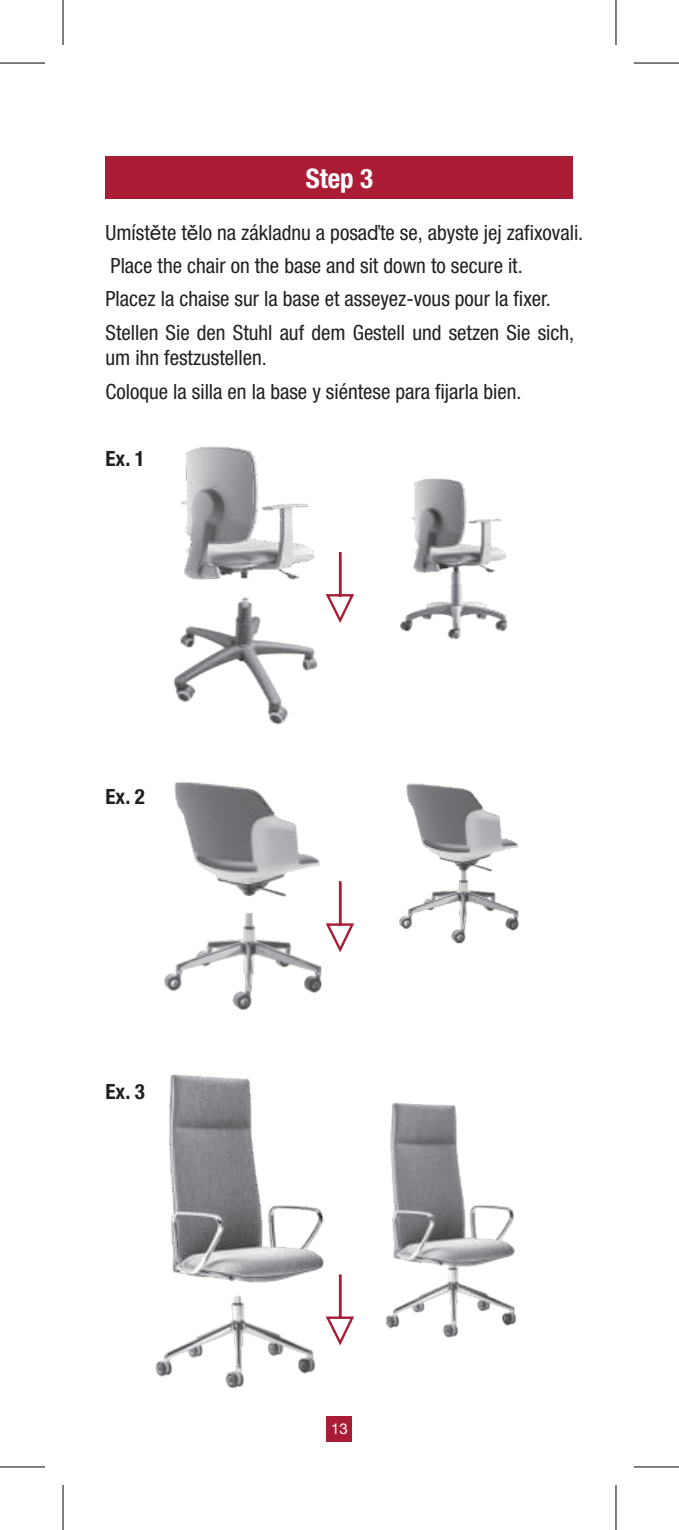
<style>
.page{position:relative;width:679px;height:1530px;background:#fff}
.page>*{position:absolute;margin:0;border:0;box-sizing:border-box;transform-origin:0 0}
.t1{font:700 condensed 27px "Helvetica Neue LT Std";color:#fff}
.t2{font:condensed 21px/33.3px "Helvetica Neue LT Std";color:#231f20}
.t3{font:700 condensed 21px "Helvetica Neue LT Std";color:#231f20}
.t4{font:15px "Helvetica Neue LT Std";color:#fff}
.s1{font-family:"Arial";font-stretch:normal}
</style>
<div class="page">
<div style="left:327px;top:1415px;width:25px;height:26px;background:#aa1c35"></div>
<div style="left:106px;top:157px;width:467px;height:42px;background:#aa1c35"></div>
<img style="left:181px;top:446px;width:134px;height:134px">
<img style="left:173px;top:597px;width:145px;height:128px">
<img style="left:400px;top:478px;width:108px;height:162px">
<svg style="left:325px;top:552px;width:29px;height:71px"></svg>
<svg style="left:343px;top:923px;width:11px;height:24px"></svg>
<svg style="left:330px;top:1274px;width:24px;height:71px"></svg>
<img style="left:174px;top:781px;width:168px;height:120px">
<img style="left:164px;top:901px;width:179px;height:109px">
<img style="left:399px;top:783px;width:120px;height:161px">
<img style="left:169px;top:1074px;width:172px;height:218px">
<img style="left:156px;top:1274px;width:174px;height:115px">
<img style="left:386px;top:1103px;width:130px;height:235px">
<svg style="left:0;top:1467px;width:45px;height:1px"></svg>
<svg style="left:634px;top:1467px;width:45px;height:1px"></svg>
<svg style="left:616px;top:0;width:1px;height:45px"></svg>
<svg style="left:616px;top:1485px;width:1px;height:44px"></svg>
<hr style="left:0;top:62px;width:45px;height:2px;background:#000">
<hr style="left:634px;top:62px;width:45px;height:2px;background:#000">
<hr style="left:0;top:1466px;width:45px;height:1px;background:#000">
<hr style="left:634px;top:1466px;width:45px;height:1px;background:#000">
<hr style="left:62px;top:0;width:2px;height:45px;background:#000">
<hr style="left:62px;top:1484px;width:2px;height:45px;background:#000">
<hr style="left:615px;top:0;width:1px;height:45px;background:#000">
<hr style="left:615px;top:1484px;width:1px;height:45px;background:#000">
<p class="t1" style="left:306px;top:161px;width:69px">Step 3</p>
<p class="t2" style="left:106px;top:215px;width:479px">Umíst<span class="s1">ě</span>te t<span class="s1">ě</span>lo na základnu a posa<span class="s1">ď</span>te se, abyste jej zafixovali.<br>Place the chair on the base and sit down to secure it.<br>Placez la chaise sur la base et asseyez-vous pour la fixer.<br>Stellen Sie den Stuhl auf dem Gestell und setzen Sie sich,</p>
<p class="t2" style="left:106px;top:341px;width:417px">um ihn festzustellen.<br>Coloque la silla en la base y siéntese para fijarla bien.</p>
<p class="t3" style="left:106px;top:445px;width:41px">Ex. 1</p>
<p class="t3" style="left:106px;top:783px;width:41px">Ex. 2</p>
<p class="t3" style="left:106px;top:1078px;width:41px">Ex. 3</p>
<p class="t4" style="left:331px;top:1419px;width:18px">13</p>
</div>
